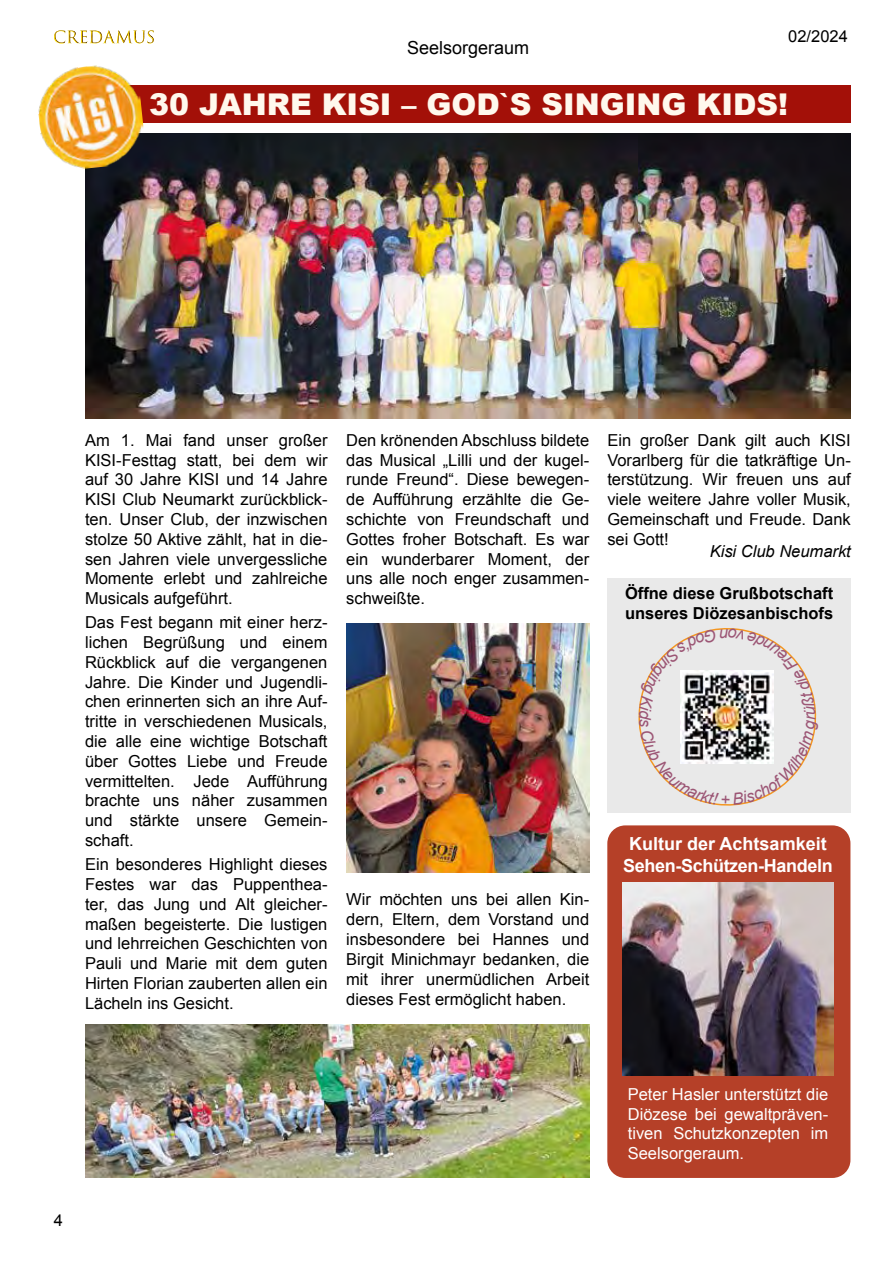
<style>
.page{position:relative;width:893px;height:1263px;background:#fff}
.page>*{position:absolute;margin:0;border:0;box-sizing:border-box;transform-origin:0 0}
.t1{font:900 30px "Arial";color:#fff8ed}
.t2{font:700 18px/21.6px "Arial";letter-spacing:-.01em;color:#fff;text-align:center}
.t3{font:18px "Arial";color:#000}
.t4{font:16.5px/19.8px "Arial";color:#000;text-align:justify}
.t5{font:16.5px/19.8px "Arial";color:#fff;text-align:justify}
.t6{font:700 16.5px/19.8px "Arial";color:#000}
.t7{font:italic 16.5px "Arial";color:#000}
.t8{font:italic 16.5px "Arial";color:#9c5675}
</style>
<div class="page">
<svg style="left:54px;top:30px;width:100px;height:14px"></svg>
<div style="left:607px;top:578px;width:243px;height:235px;background:#e9e9e9"></div>
<hr style="left:892px;top:85px;width:1px;height:38px;background:#cbd961">
<div style="left:85px;top:85px;width:766px;height:38px;background:#a31008"></div>
<img style="left:86px;top:133px;width:764px;height:285px">
<img style="left:38px;top:65px;width:109px;height:108px">
<img style="left:346px;top:623px;width:243px;height:250px">
<img style="left:85px;top:1025px;width:504px;height:153px">
<div style="left:607px;top:825px;width:243px;height:353px;background:#b54028;border-radius:18px"></div>
<img style="left:622px;top:882px;width:211px;height:193px">
<svg style="left:638px;top:628px;width:179px;height:178px"></svg>
<p class="t3" style="left:407px;top:36px;width:124px">Seelsorgeraum</p>
<p class="t4" style="left:788px;top:27px;width:61px">02/2024</p>
<h1 class="t1" style="left:149px;top:82px;width:641px">30 JAHRE KISI – GOD`S SINGING KIDS!</h1>
<p class="t4" style="left:85px;top:430px;width:244px">Am 1. Mai fand unser großer KISI-Festtag statt, bei dem wir auf 30 Jahre KISI und 14 Jahre KISI Club Neumarkt zurückblick&shy;ten. Unser Club, der inzwischen stolze 50 Aktive zählt, hat in die&shy;sen Jahren viele unvergessliche Momente erlebt und zahlreiche Musicals aufgeführt.</p>
<p class="t4" style="left:85px;top:613px;width:244px">Das Fest begann mit einer herz&shy;lichen Begrüßung und einem Rückblick auf die vergangenen Jahre. Die Kinder und Jugendli&shy;chen erinnerten sich an ihre Auf&shy;tritte in verschiedenen Musicals, die alle eine wichtige Botschaft über Gottes Liebe und Freude vermittelten. Jede Aufführung brachte uns näher zusammen und stärkte unsere Gemein&shy;schaft.</p>
<p class="t4" style="left:85px;top:855px;width:244px">Ein besonderes Highlight dieses Festes war das Puppenthea&shy;ter, das Jung und Alt gleicher&shy;maßen begeisterte. Die lustigen und lehrreichen Geschichten von Pauli und Marie mit dem guten Hirten Florian zauberten allen ein Lächeln ins Gesicht.</p>
<p class="t4" style="left:346px;top:430px;width:245px">Den krönenden Abschluss bildete das Musical „Lilli und der kugel&shy;runde Freund“. Diese bewegen&shy;de Aufführung erzählte die Ge&shy;schichte von Freundschaft und Gottes froher Botschaft. Es war ein wunderbarer Moment, der uns alle noch enger zusammen&shy;schweißte.</p>
<p class="t4" style="left:607px;top:430px;width:245px">Ein großer Dank gilt auch KISI Vorarlberg für die tatkräftige Un&shy;terstützung. Wir freuen uns auf viele weitere Jahre voller Musik, Gemeinschaft und Freude. Dank sei Gott!</p>
<p class="t7" style="left:710px;top:541px;width:143px">Kisi Club Neumarkt</p>
<p class="t6" style="left:625px;top:584px;width:210px">Öffne diese Grußbotschaft unseres Diözesanbischofs</p>
<p class="t8" style="left:799px;top:720px;width:9px;rotate:-90deg">r</p>
<p class="t4" style="left:346px;top:890px;width:245px">Wir möchten uns bei allen Kin&shy;dern, Eltern, dem Vorstand und insbesondere bei Hannes und Birgit Minichmayr bedanken, die mit ihrer unermüdlichen Arbeit dieses Fest ermöglicht haben.</p>
<p class="t2" style="left:623px;top:833px;width:211px">Kultur der Achtsamkeit<br>Sehen-Schützen-Handeln</p>
<p class="t4" style="left:54px;top:1210px;width:11px">4</p>
<p class="t5" style="left:628px;top:1084px;width:202px">Peter Hasler unterstützt die Diözese bei gewaltpräven&shy;tiven Schutzkonzepten im Seelsorgeraum.</p>
</div>
